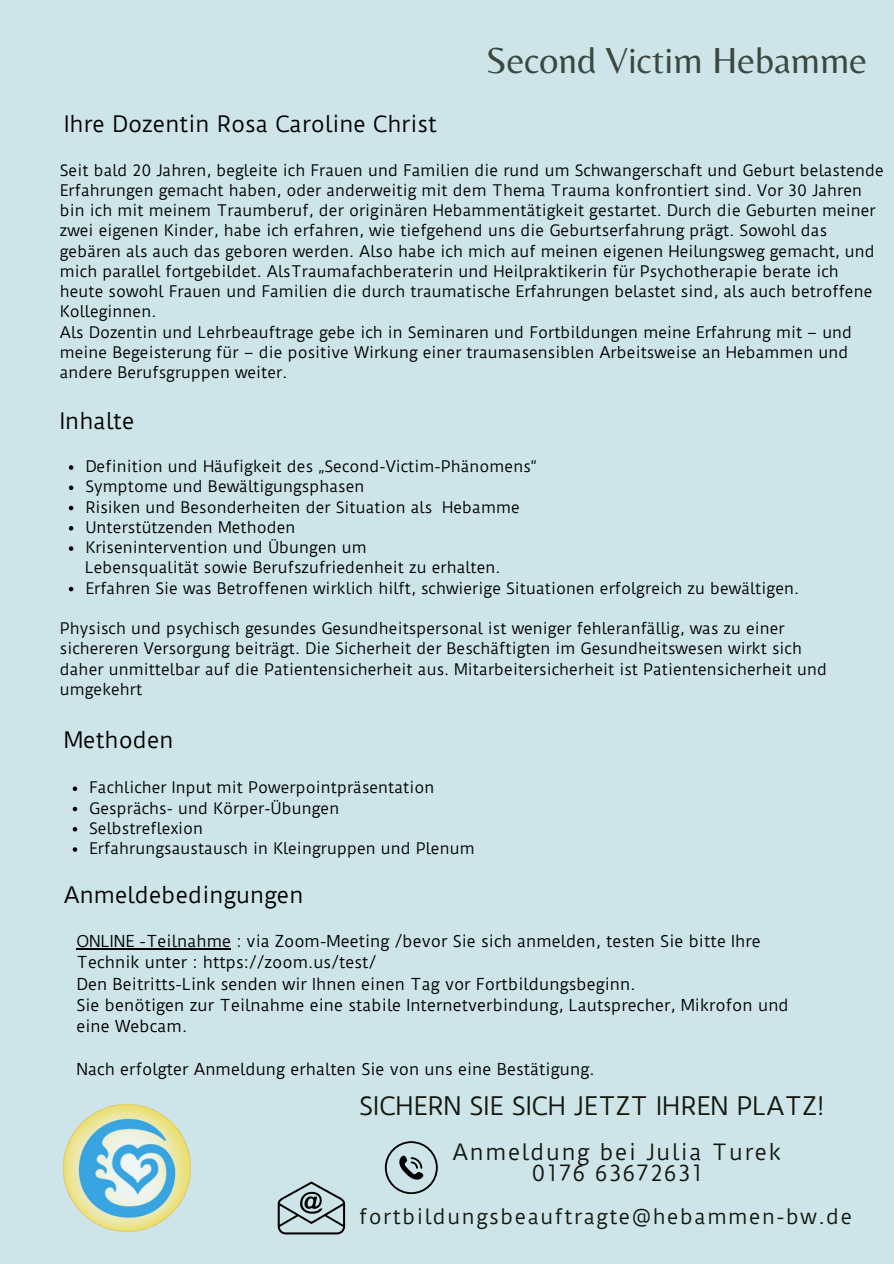
<style>
.page{position:relative;width:894px;height:1264px;background:#fff}
.page>*{position:absolute;margin:0;border:0;box-sizing:border-box;transform-origin:0 0}
.t1{font:37.65px "Belleza";color:#3a483f}
.t2{font:24px "Duru Sans";color:#14170e}
.t3{font:21.3px "Duru Sans";color:#000}
.t4{font:21px/21.3px "Duru Sans";letter-spacing:.075em;color:#14170e;text-align:center}
.t5{font:19.5px "Duru Sans";letter-spacing:.075em;color:#14170e}
.t6{font:15.45px/21.3px "Duru Sans";color:#000}
.t7{font:15px/20.2px "Duru Sans";color:#000}
</style>
<div class="page">
<div style="left:0;top:0;width:893px;height:1263px;background:#cde5e9"></div>
<hr style="left:76px;top:948px;width:155px;height:1px;background:#000">
<svg style="left:73px;top:786px;width:4px;height:5px"></svg>
<svg style="left:73px;top:806px;width:4px;height:5px"></svg>
<svg style="left:73px;top:827px;width:4px;height:4px"></svg>
<svg style="left:73px;top:847px;width:4px;height:4px"></svg>
<img style="left:64px;top:1104px;width:127px;height:127px">
<svg style="left:277px;top:1181px;width:68px;height:53px"></svg>
<svg style="left:385px;top:1141px;width:52px;height:53px"></svg>
<svg style="left:69px;top:465px;width:4px;height:5px"></svg>
<svg style="left:69px;top:485px;width:4px;height:5px"></svg>
<svg style="left:69px;top:506px;width:4px;height:4px"></svg>
<svg style="left:69px;top:526px;width:4px;height:4px"></svg>
<svg style="left:69px;top:546px;width:4px;height:5px"></svg>
<svg style="left:69px;top:587px;width:4px;height:4px"></svg>
<h1 class="t1" style="left:485px;top:38px;width:383px">Second Victim Hebamme</h1>
<h3 class="t3" style="left:64px;top:111px;width:374px">Ihre Dozentin Rosa Caroline Christ</h3>
<p class="t7" style="left:60px;top:160px;width:825px">Seit bald 20 Jahren, begleite ich Frauen und Familien die rund um Schwangerschaft und Geburt belastende Erfahrungen gemacht haben, oder anderweitig mit dem Thema Trauma konfrontiert sind. Vor 30 Jahren bin ich mit meinem Traumberuf, der originären Hebammentätigkeit gestartet. Durch die Geburten meiner zwei eigenen Kinder, habe ich erfahren, wie tiefgehend uns die Geburtserfahrung prägt. Sowohl das gebären als auch das geboren werden. Also habe ich mich auf meinen eigenen Heilungsweg gemacht, und mich parallel fortgebildet. AlsTraumafachberaterin und Heilpraktikerin für Psychotherapie berate ich heute sowohl Frauen und Familien die durch traumatische Erfahrungen belastet sind, als auch betroffene Kolleginnen.</p>
<p class="t7" style="left:60px;top:322px;width:793px">Als Dozentin und Lehrbeauftrage gebe ich in Seminaren und Fortbildungen meine Erfahrung mit – und meine Begeisterung für – die positive Wirkung einer traumasensiblen Arbeitsweise an Hebammen und andere Berufsgruppen weiter.</p>
<h3 class="t3" style="left:60px;top:407px;width:76px">Inhalte</h3>
<p class="t7" style="left:85px;top:456px;width:453px">Definition und Häufigkeit des „Second-Victim-Phänomens“</p>
<p class="t7" style="left:85px;top:477px;width:280px">Symptome und Bewältigungsphasen</p>
<h3 class="t7" style="left:85px;top:497px;width:436px">Risiken und Besonderheiten der Situation als Hebamme</h3>
<p class="t7" style="left:85px;top:517px;width:212px">Unterstützenden Methoden</p>
<p class="t7" style="left:85px;top:537px;width:283px">Krisenintervention und Übungen um</p>
<p class="t7" style="left:85px;top:558px;width:417px">Lebensqualität sowie Berufszufriedenheit zu erhalten.</p>
<p class="t7" style="left:85px;top:578px;width:715px">Erfahren Sie was Betroffenen wirklich hilft, schwierige Situationen erfolgreich zu bewältigen.</p>
<p class="t7" style="left:60px;top:618px;width:768px">Physisch und psychisch gesundes Gesundheitspersonal ist weniger fehleranfällig, was zu einer sichereren Versorgung beiträgt. Die Sicherheit der Beschäftigten im Gesundheitswesen wirkt sich daher unmittelbar auf die Patientensicherheit aus. Mitarbeitersicherheit ist Patientensicherheit und umgekehrt</p>
<p class="t3" style="left:64px;top:726px;width:111px">Methoden</p>
<p class="t7" style="left:89px;top:777px;width:347px">Fachlicher Input mit Powerpointpräsentation</p>
<p class="t7" style="left:89px;top:798px;width:251px">Gesprächs- und Körper-Übungen</p>
<p class="t7" style="left:89px;top:818px;width:115px">Selbstreflexion</p>
<p class="t7" style="left:89px;top:838px;width:387px">Erfahrungsaustausch in Kleingruppen und Plenum</p>
<p class="t3" style="left:64px;top:882px;width:241px">Anmeldebedingungen</p>
<h3 class="t6" style="left:76px;top:930px;width:685px">ONLINE -Teilnahme : via Zoom-Meeting /bevor Sie sich anmelden, testen Sie bitte Ihre<br>Technik unter : https://zoom.us/test/</h3>
<p class="t6" style="left:76px;top:973px;width:560px">Den Beitritts-Link senden wir Ihnen einen Tag vor Fortbildungsbeginn.</p>
<p class="t6" style="left:76px;top:994px;width:713px">Sie benötigen zur Teilnahme eine stabile Internetverbindung, Lautsprecher, Mikrofon und eine Webcam.</p>
<p class="t6" style="left:76px;top:1058px;width:519px">Nach erfolgter Anmeldung erhalten Sie von uns eine Bestätigung.</p>
<h2 class="t2" style="left:359px;top:1091px;width:467px">SICHERN SIE SICH JETZT IHREN PLATZ!</h2>
<h3 class="t4" style="left:452px;top:1141px;width:330px">Anmeldung bei Julia Turek<br>0176 63672631</h3>
<h3 class="t5" style="left:359px;top:1204px;width:494px">fortbildungsbeauftragte@hebammen-bw.de</h3>
</div>
